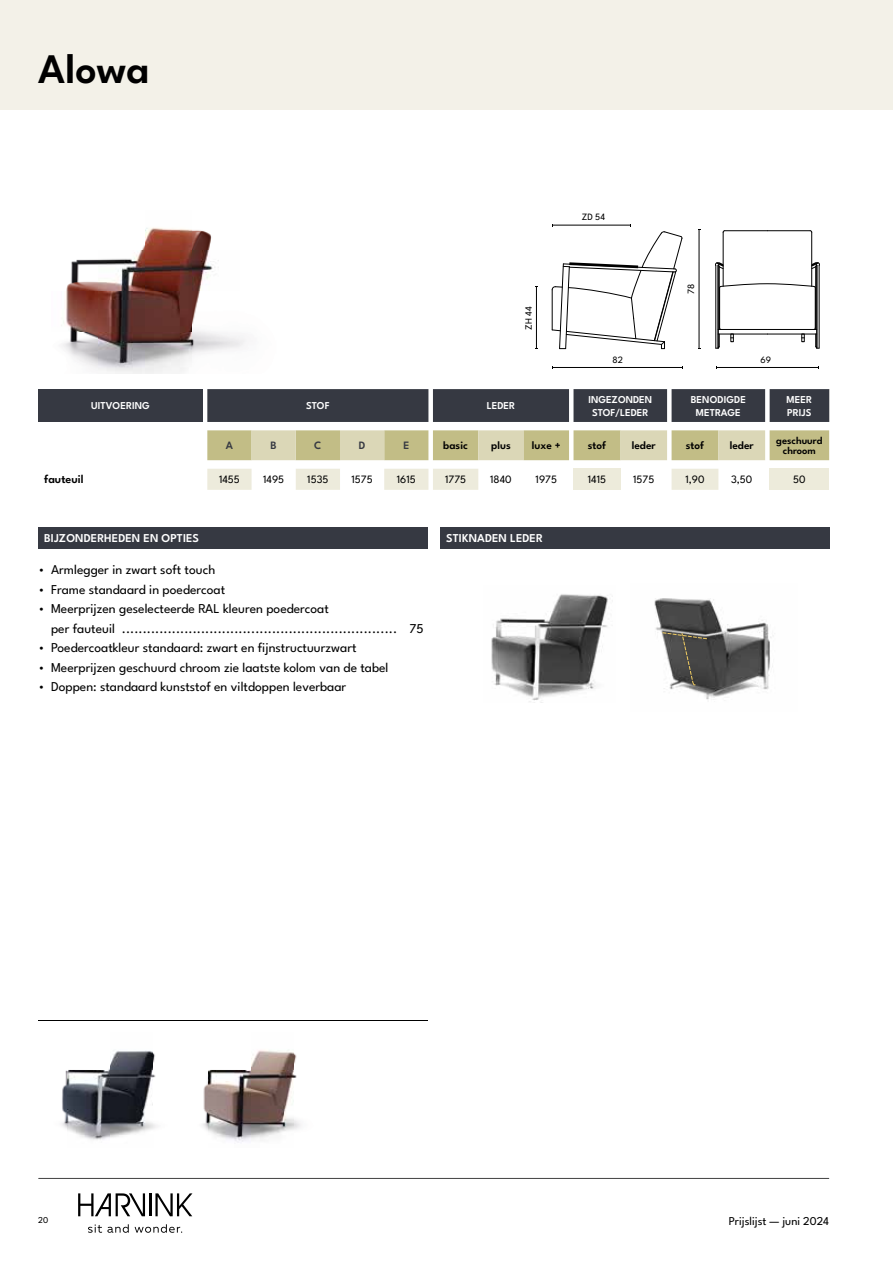
<style>
.page{position:relative;width:893px;height:1263px;background:#fff}
.page>*{position:absolute;margin:0;border:0;box-sizing:border-box;transform-origin:0 0}
.t1{font:600 42px "League Spartan";color:#000}
.t2{font:13.5px/19.5px "League Spartan";color:#000}
.t3{font:600 12px "League Spartan";letter-spacing:.005em;color:#fff}
.t4{font:12px "League Spartan";color:#000}
.t5{font:600 12px "League Spartan";color:#000}
.t6{font:11.25px "League Spartan";color:#000}
.t7{font:600 11.25px "League Spartan";color:#000}
.t8{font:600 11.25px "League Spartan";color:#363942}
.t9{font:600 10.5px/12.8px "League Spartan";letter-spacing:.005em;color:#fff;text-align:center}
.t10{font:600 10.5px/10.5px "League Spartan";color:#000;text-align:center}
.t11{font:9.6px "League Spartan";color:#000}
.t12{font:9px "League Spartan";color:#000}
</style>
<div class="page">
<div style="left:0;top:0;width:893px;height:109px;background:#f3f1e8"></div>
<img style="left:62px;top:227px;width:184px;height:146px">
<div style="left:38px;top:389px;width:165px;height:33px;background:#363942"></div>
<div style="left:207px;top:389px;width:622px;height:33px;background:#363942"></div>
<svg style="left:207px;top:430px;width:622px;height:30px;background:#cdc99d"></svg>
<svg style="left:207px;top:469px;width:511px;height:21px"></svg>
<div style="left:573px;top:469px;width:48px;height:21px;background:#edebdb"></div>
<div style="left:770px;top:469px;width:59px;height:21px;background:#edebdb"></div>
<hr style="left:829px;top:389px;width:1px;height:33px;background:#c6c6c6">
<hr style="left:725px;top:230px;width:42px;height:1px;background:#000">
<hr style="left:723px;top:232px;width:1px;height:54px;background:#000">
<hr style="left:767px;top:230px;width:43px;height:1px;background:#000">
<hr style="left:811px;top:232px;width:1px;height:54px;background:#000">
<hr style="left:536px;top:287px;width:1px;height:62px;background:#000">
<hr style="left:699px;top:230px;width:1px;height:118px;background:#000">
<hr style="left:552px;top:367px;width:130px;height:1px;background:#000">
<hr style="left:716px;top:367px;width:103px;height:1px;background:#000">
<svg style="left:552px;top:224px;width:130px;height:125px"></svg>
<svg style="left:715px;top:262px;width:105px;height:87px"></svg>
<div style="left:38px;top:527px;width:389px;height:22px;background:#363942"></div>
<div style="left:440px;top:527px;width:389px;height:22px;background:#363942"></div>
<img style="left:491px;top:594px;width:117px;height:108px">
<img style="left:654px;top:598px;width:119px;height:102px">
<svg style="left:662px;top:632px;width:45px;height:53px;background:#6b6966"></svg>
<img style="left:61px;top:1050px;width:240px;height:93px">
<img style="left:166px;top:1109px;width:30px;height:34px">
<hr style="left:38px;top:1020px;width:389px;height:1px;background:#000">
<hr style="left:149px;top:1193px;width:2px;height:23px;background:#000">
<svg style="left:155px;top:1193px;width:37px;height:23px"></svg>
<svg style="left:78px;top:1193px;width:67px;height:23px"></svg>
<svg style="left:88px;top:1224px;width:41px;height:9px"></svg>
<svg style="left:135px;top:1224px;width:47px;height:9px"></svg>
<hr style="left:38px;top:1178px;width:791px;height:1px;background:#000">
<h1 class="t1" style="left:38px;top:36px;width:113px">Alowa</h1>
<p class="t11" style="left:521px;top:330px;width:25px;rotate:-90deg">ZH 44</p>
<p class="t11" style="left:582px;top:210px;width:25px">ZD 54</p>
<p class="t11" style="left:684px;top:294px;width:12px;rotate:-90deg">78</p>
<p class="t11" style="left:613px;top:352px;width:12px">82</p>
<p class="t11" style="left:760px;top:352px;width:12px">69</p>
<p class="t9" style="left:91px;top:398px;width:60px">UITVOERING</p>
<p class="t9" style="left:306px;top:398px;width:25px">STOF</p>
<p class="t9" style="left:487px;top:398px;width:30px">LEDER</p>
<p class="t9" style="left:588px;top:392px;width:65px">INGEZONDEN<br>STOF/LEDER</p>
<p class="t9" style="left:691px;top:392px;width:57px">BENODIGDE<br>METRAGE</p>
<p class="t9" style="left:786px;top:392px;width:27px;text-align:left">MEER<br>PRIJS</p>
<p class="t8" style="left:226px;top:437px;width:9px">A</p>
<p class="t8" style="left:271px;top:437px;width:8px">B</p>
<p class="t8" style="left:314px;top:437px;width:9px">C</p>
<p class="t8" style="left:359px;top:437px;width:8px">D</p>
<p class="t8" style="left:403px;top:437px;width:7px">E</p>
<p class="t7" style="left:443px;top:437px;width:26px">basic</p>
<p class="t7" style="left:491px;top:437px;width:21px">plus</p>
<p class="t7" style="left:532px;top:437px;width:30px">luxe +</p>
<p class="t7" style="left:588px;top:437px;width:20px">stof</p>
<p class="t7" style="left:632px;top:437px;width:26px">leder</p>
<p class="t7" style="left:686px;top:437px;width:20px">stof</p>
<p class="t7" style="left:730px;top:437px;width:26px">leder</p>
<p class="t10" style="left:776px;top:434px;width:48px">geschuurd chroom</p>
<p class="t5" style="left:44px;top:470px;width:41px">fauteuil</p>
<p class="t6" style="left:219px;top:471px;width:22px">1455</p>
<p class="t6" style="left:263px;top:471px;width:23px">1495</p>
<p class="t6" style="left:307px;top:471px;width:23px">1535</p>
<p class="t6" style="left:351px;top:471px;width:23px">1575</p>
<p class="t6" style="left:397px;top:471px;width:20px">1615</p>
<p class="t6" style="left:445px;top:471px;width:23px">1775</p>
<p class="t6" style="left:490px;top:471px;width:23px">1840</p>
<p class="t6" style="left:536px;top:471px;width:23px">1975</p>
<p class="t6" style="left:588px;top:471px;width:20px">1415</p>
<p class="t6" style="left:633px;top:471px;width:23px">1575</p>
<p class="t6" style="left:685px;top:471px;width:21px">1,90</p>
<p class="t6" style="left:731px;top:471px;width:23px">3,50</p>
<p class="t6" style="left:793px;top:471px;width:14px">50</p>
<p class="t3" style="left:44px;top:529px;width:156px">BIJZONDERHEDEN EN OPTIES</p>
<p class="t2" style="left:38px;top:559px;width:179px">• Armlegger in zwart soft touch</p>
<p class="t2" style="left:38px;top:578px;width:188px">• Frame standaard in poedercoat</p>
<p class="t2" style="left:51px;top:598px;width:374px;text-indent:-13px">• Meerprijzen geselecteerde RAL kleuren poedercoat<br>per fauteuil .................................................................. 75</p>
<p class="t2" style="left:38px;top:637px;width:320px">• Poedercoatkleur standaard: zwart en fijnstructuurzwart</p>
<p class="t2" style="left:38px;top:656px;width:352px">• Meerprijzen geschuurd chroom zie laatste kolom van de tabel</p>
<p class="t2" style="left:38px;top:676px;width:310px">• Doppen: standaard kunststof en viltdoppen leverbaar</p>
<p class="t3" style="left:446px;top:529px;width:98px">STIKNADEN LEDER</p>
<p class="t12" style="left:38px;top:1213px;width:12px">20</p>
<p class="t4" style="left:729px;top:1211px;width:102px">Prijslijst — juni 2024</p>
</div>
